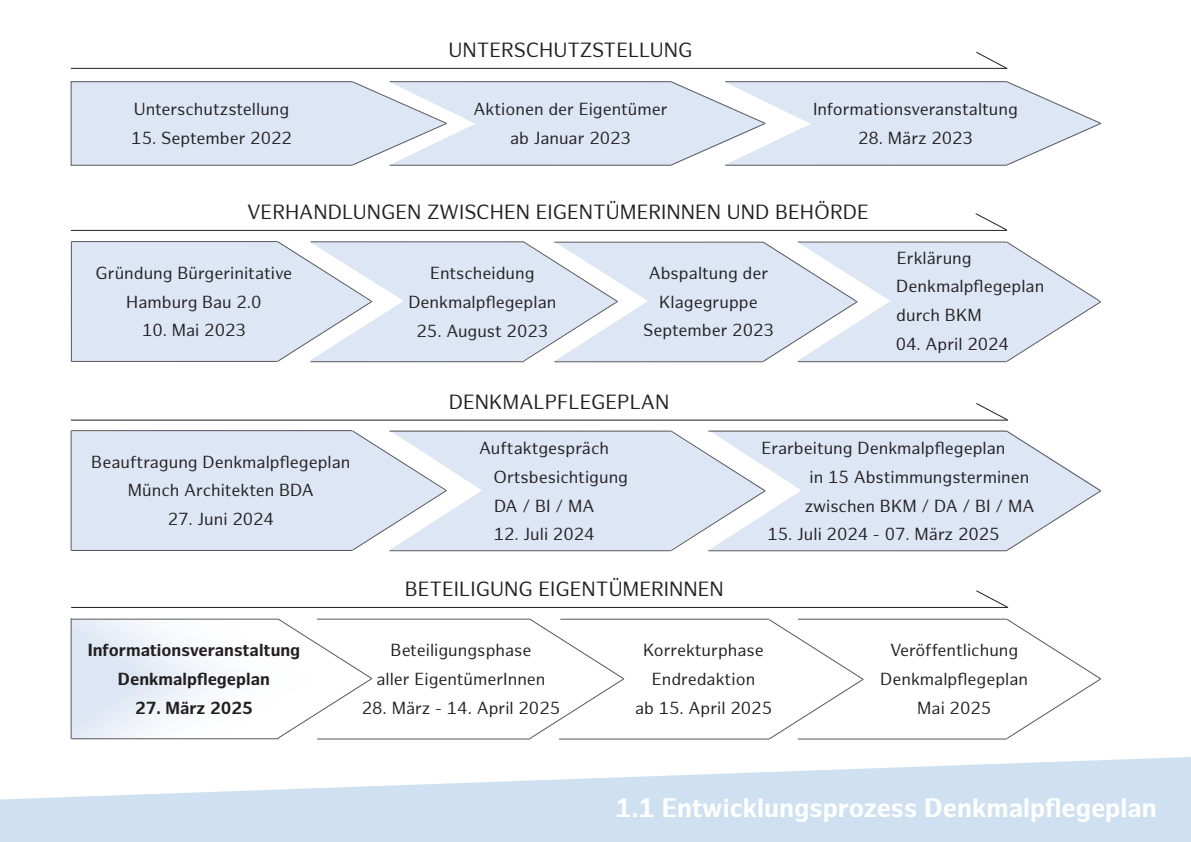
<style>
.page{position:relative;width:1191px;height:842px;background:#fff}
.page>*{position:absolute;margin:0;border:0;box-sizing:border-box;transform-origin:0 0}
.t1{font:700 26px "Hamburg Sans";color:#fff}
.t2{font:20px "Hamburg Sans";color:#231f20}
.t3{font:17px/28.8px "Hamburg Sans";color:#231f20;text-align:center}
.t4{font:700 17px "Hamburg Sans";color:#231f20}
</style>
<div class="page">
<hr style="left:71px;top:607px;width:937px;height:1px;background:#231f20">
<svg style="left:975px;top:590px;width:33px;height:18px"></svg>
<svg style="left:71px;top:618px;width:302px;height:121px"></svg>
<svg style="left:1006px;top:618px;width:95px;height:121px"></svg>
<svg style="left:529px;top:618px;width:96px;height:121px"></svg>
<hr style="left:72px;top:738px;width:207px;height:1px;background:#57585a">
<hr style="left:317px;top:739px;width:213px;height:1px;background:#57585a">
<hr style="left:559px;top:739px;width:210px;height:1px;background:#57585a">
<svg style="left:768px;top:619px;width:96px;height:121px"></svg>
<hr style="left:71px;top:619px;width:207px;height:1px;background:#57585a">
<hr style="left:317px;top:619px;width:213px;height:1px;background:#57585a">
<hr style="left:798px;top:619px;width:208px;height:1px;background:#57585a">
<hr style="left:560px;top:619px;width:209px;height:1px;background:#57585a">
<hr style="left:798px;top:739px;width:208px;height:1px;background:#57585a">
<div style="left:72px;top:431px;width:280px;height:119px;background:#dde6f4"></div>
<div style="left:447px;top:430px;width:223px;height:120px;background:#dde6f4"></div>
<div style="left:766px;top:430px;width:240px;height:120px;background:#dde6f4"></div>
<hr style="left:71px;top:430px;width:1px;height:121px;background:#57585a">
<svg style="left:352px;top:430px;width:95px;height:121px"></svg>
<svg style="left:1006px;top:430px;width:95px;height:121px"></svg>
<svg style="left:670px;top:430px;width:96px;height:121px"></svg>
<hr style="left:72px;top:430px;width:280px;height:1px;background:#57585a">
<hr style="left:72px;top:550px;width:280px;height:1px;background:#57585a">
<hr style="left:389px;top:431px;width:282px;height:1px;background:#57585a">
<hr style="left:389px;top:550px;width:282px;height:1px;background:#57585a">
<hr style="left:708px;top:431px;width:298px;height:1px;background:#57585a">
<hr style="left:708px;top:550px;width:298px;height:1px;background:#57585a">
<hr style="left:71px;top:420px;width:937px;height:1px;background:#231f20">
<svg style="left:975px;top:403px;width:33px;height:18px"></svg>
<svg style="left:974px;top:213px;width:33px;height:17px"></svg>
<hr style="left:71px;top:230px;width:936px;height:1px;background:#231f20">
<hr style="left:71px;top:68px;width:935px;height:1px;background:#231f20">
<svg style="left:975px;top:52px;width:33px;height:17px"></svg>
<div style="left:71px;top:82px;width:281px;height:83px;background:#dde6f4"></div>
<hr style="left:71px;top:81px;width:281px;height:1px;background:#57585a">
<hr style="left:71px;top:165px;width:281px;height:1px;background:#57585a">
<hr style="left:71px;top:81px;width:1px;height:85px;background:#57585a">
<svg style="left:352px;top:81px;width:749px;height:85px"></svg>
<hr style="left:725px;top:81px;width:281px;height:1px;background:#57585a">
<hr style="left:725px;top:165px;width:281px;height:1px;background:#57585a">
<svg style="left:71px;top:241px;width:1030px;height:121px;background:#dfe7f3"></svg>
<hr style="left:311px;top:361px;width:213px;height:1px;background:#57585a">
<hr style="left:311px;top:242px;width:213px;height:1px;background:#57585a">
<hr style="left:554px;top:242px;width:209px;height:1px;background:#57585a">
<hr style="left:554px;top:361px;width:209px;height:1px;background:#57585a">
<svg style="left:0;top:757px;width:1191px;height:85px;fill:#cfe1f1"></svg>
<p class="t3" style="left:134px;top:95px;width:157px">Unterschutzstellung</p>
<p class="t3" style="left:131px;top:124px;width:162px">15. September 2022</p>
<p class="t2" style="left:448px;top:38px;width:246px">UNTERSCHUTZSTELLUNG</p>
<p class="t3" style="left:473px;top:95px;width:195px">Aktionen der Eigentümer</p>
<p class="t3" style="left:510px;top:124px;width:122px">ab Januar 2023</p>
<p class="t3" style="left:813px;top:95px;width:206px">Informationsveranstaltung</p>
<p class="t3" style="left:858px;top:124px;width:116px">28. März 2023</p>
<p class="t2" style="left:247px;top:201px;width:623px">VERHANDLUNGEN ZWISCHEN EIGENTÜMERINNEN UND BEHÖRDE</p>
<p class="t3" style="left:96px;top:259px;width:198px">Gründung Bürgerinitative</p>
<p class="t3" style="left:126px;top:288px;width:137px">Hamburg Bau 2.0</p>
<p class="t3" style="left:142px;top:317px;width:105px">10. Mai 2023</p>
<p class="t3" style="left:430px;top:259px;width:106px">Entscheidung</p>
<p class="t3" style="left:408px;top:288px;width:149px">Denkmalpflegeplan</p>
<p class="t3" style="left:416px;top:317px;width:133px">25. August 2023</p>
<p class="t3" style="left:648px;top:259px;width:121px">Abspaltung der</p>
<p class="t3" style="left:659px;top:288px;width:100px">Klagegruppe</p>
<p class="t3" style="left:643px;top:317px;width:132px">September 2023</p>
<p class="t2" style="left:449px;top:390px;width:222px">DENKMALPFLEGEPLAN</p>
<p class="t3" style="left:897px;top:244px;width:76px">Erklärung</p>
<p class="t3" style="left:896px;top:273px;width:149px">Denkmalpflegeplan</p>
<p class="t3" style="left:896px;top:301px;width:87px">durch BKM</p>
<p class="t3" style="left:895px;top:330px;width:115px">04. April 2024</p>
<p class="t3" style="left:91px;top:448px;width:261px">Beauftragung Denkmalpflegeplan<br>Münch Architekten BDA</p>
<p class="t3" style="left:168px;top:505px;width:108px">27. Juni 2024</p>
<p class="t3" style="left:479px;top:434px;width:131px">Auftaktgespräch</p>
<p class="t3" style="left:493px;top:463px;width:136px">Ortsbesichtigung</p>
<p class="t3" style="left:494px;top:492px;width:102px">DA / BI / MA</p>
<p class="t3" style="left:494px;top:521px;width:102px">12. Juli 2024</p>
<p class="t2" style="left:405px;top:578px;width:321px">BETEILIGUNG EIGENTÜMERINNEN</p>
<p class="t3" style="left:761px;top:434px;width:245px">Erarbeitung Denkmalpflegeplan</p>
<p class="t3" style="left:809px;top:463px;width:221px">in 15 Abstimmungsterminen</p>
<p class="t3" style="left:804px;top:492px;width:231px">zwischen BKM / DA / BI / MA</p>
<p class="t3" style="left:767px;top:521px;width:234px">15. Juli 2024 - 07. März 2025</p>
<p class="t4" style="left:88px;top:640px;width:214px">Informationsveranstaltung</p>
<p class="t4" style="left:118px;top:669px;width:154px">Denkmalpflegeplan</p>
<p class="t4" style="left:135px;top:698px;width:119px">27. März 2025</p>
<p class="t3" style="left:390px;top:636px;width:142px">Beteiligungsphase</p>
<p class="t3" style="left:376px;top:665px;width:171px">aller EigentümerInnen</p>
<p class="t3" style="left:362px;top:694px;width:200px">28. März - 14. April 2025</p>
<p class="t3" style="left:643px;top:636px;width:122px">Korrekturphase</p>
<p class="t3" style="left:652px;top:665px;width:105px">Endredaktion</p>
<p class="t3" style="left:635px;top:694px;width:139px">ab 15. April 2025</p>
<p class="t3" style="left:890px;top:637px;width:130px">Veröffentlichung</p>
<p class="t3" style="left:880px;top:665px;width:149px">Denkmalpflegeplan</p>
<p class="t3" style="left:917px;top:694px;width:76px">Mai 2025</p>
<p class="t1" style="left:615px;top:793px;width:543px">1.1 Entwicklungsprozess Denkmalpflegeplan</p>
</div>
